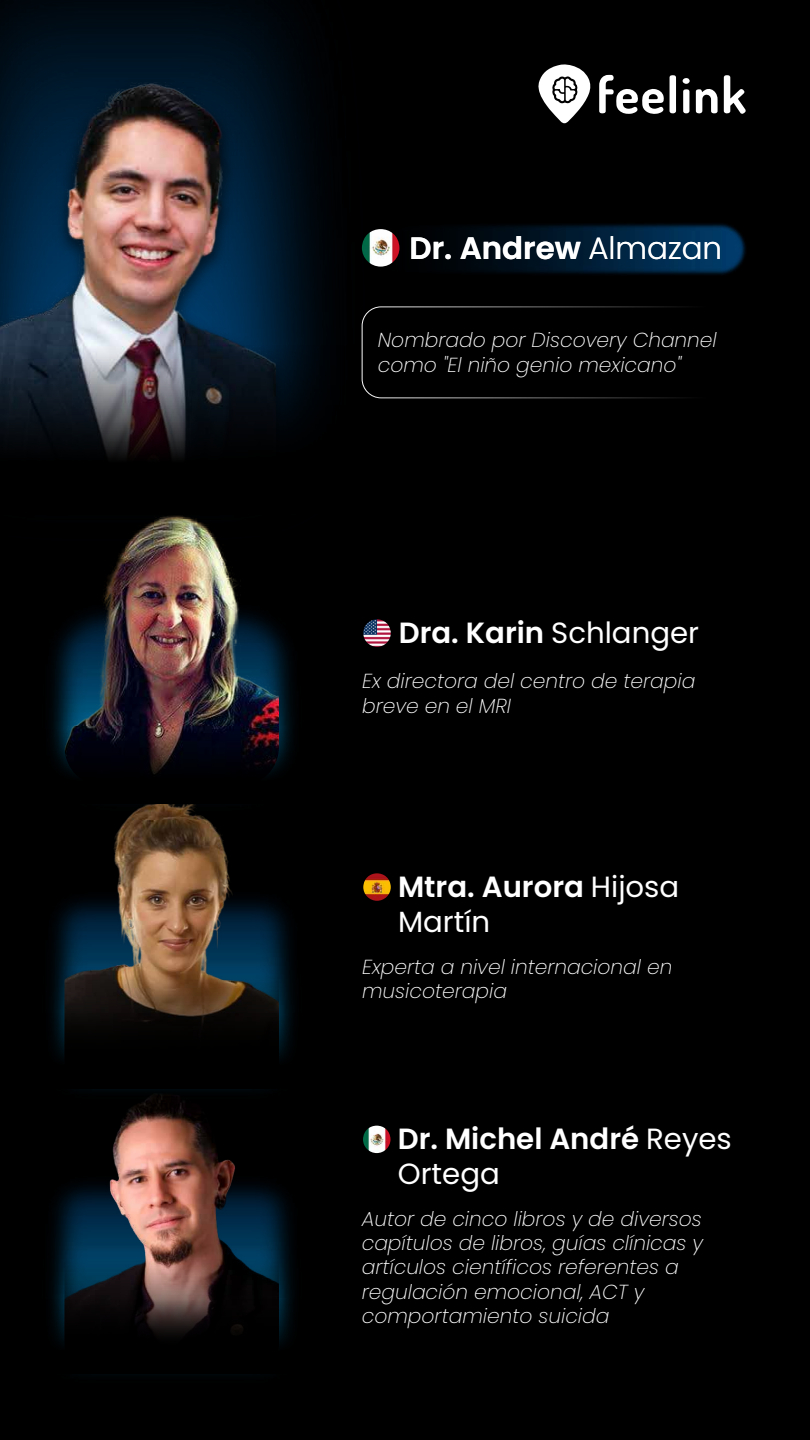
<style>
.page{position:relative;width:810px;height:1440px;background:#000}
.page>*{position:absolute;margin:0;border:0;box-sizing:border-box;transform-origin:0 0}
.t1{font:600 30.97px "Poppins";color:#fff}
.t2{font:600 29.17px/35px "Poppins";color:#fff}
.t3{font:29.17px/35px "Poppins";color:#fff}
.t4{font:italic 200 20.25px/24.3px "Poppins";color:#fff}
.s1{font-weight:300}
.s2{font-weight:400}
.s3{font-weight:600}
</style>
<div class="page">
<img style="left:0;top:0;width:302px;height:75px">
<svg style="left:542px;top:64px;width:45px;height:11px"></svg>
<img style="left:0;top:82px;width:212px;height:219px">
<img style="left:0;top:301px;width:291px;height:157px">
<img style="left:212px;top:75px;width:534px;height:347px">
<img style="left:362px;top:229px;width:37px;height:38px;border-radius:19px">
<img style="left:52px;top:634px;width:240px;height:75px">
<img style="left:65px;top:515px;width:214px;height:194px">
<img style="left:363px;top:619px;width:28px;height:28px">
<img style="left:52px;top:1226px;width:240px;height:53px">
<svg style="left:65px;top:1226px;width:214px;height:53px;background:#37414d"></svg>
<img style="left:52px;top:873px;width:339px;height:353px">
<img style="left:65px;top:804px;width:214px;height:105px">
<img style="left:65px;top:909px;width:214px;height:84px">
<img style="left:51px;top:709px;width:242px;height:66px">
<svg style="left:52px;top:993px;width:339px;height:95px"></svg>
<svg style="left:52px;top:1279px;width:241px;height:65px"></svg>
<img style="left:363px;top:1126px;width:28px;height:27px">
<h1 class="t1" style="left:410px;top:231px;width:314px">Dr. Andrew <span class="s1">Almazan</span></h1>
<p class="t4" style="left:378px;top:328px;width:340px">Nombrado por Discovery Channel como "El niño genio mexicano"</p>
<h2 class="t2" style="left:399px;top:615px;width:302px">Dra. Karin <span class="s2">Schlanger</span></h2>
<p class="t4" style="left:362px;top:669px;width:335px">Ex directora del centro de terapia breve en el MRI</p>
<h2 class="t3" style="left:398px;top:869px;width:283px"><span class="s3">Mtra. Aurora</span> Hijosa<br>Martín</h2>
<p class="t4" style="left:362px;top:954px;width:312px">Experta a nivel internacional en musicoterapia</p>
<h2 class="t2" style="left:398px;top:1122px;width:336px">Dr. Michel André <span class="s2">Reyes<br>Ortega</span></h2>
<p class="t4" style="left:362px;top:1207px;width:343px">Autor de cinco libros y de diversos capítulos de libros, guías clínicas y artículos científicos referentes a regulación emocional, ACT y comportamiento suicida</p>
</div>
